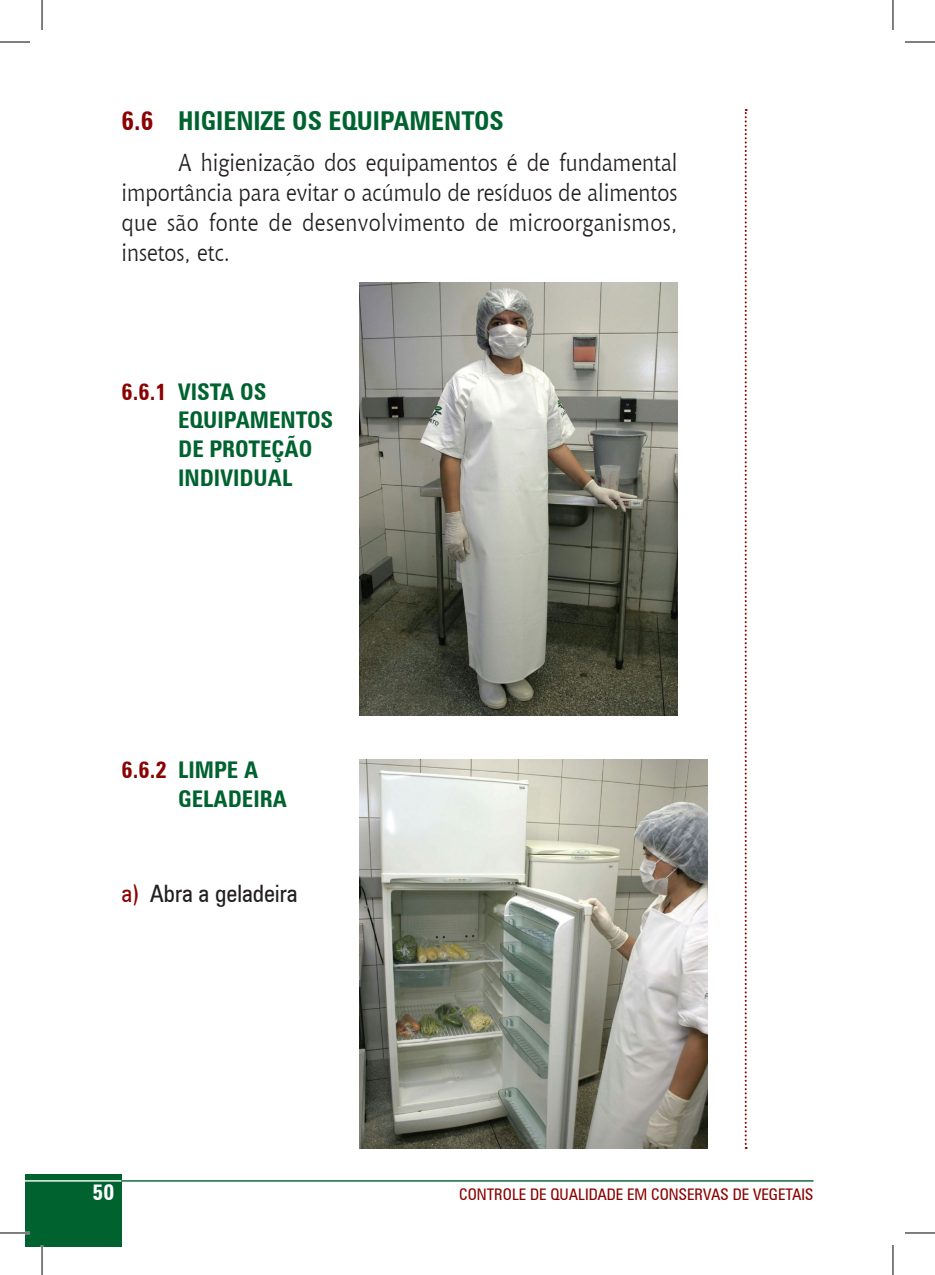
<style>
.page{position:relative;width:935px;height:1275px;background:#fff}
.page>*{position:absolute;margin:0;border:0;box-sizing:border-box;transform-origin:0 0}
.t1{font:700 condensed 26px "Zurich BT";color:#00632f}
.t2{font:24px/30px "Chianti BT";letter-spacing:.015em;color:#231f20;text-align:justify;scale:.9 1}
.t3{font:condensed 24px "Zurich BT";color:#231f20}
.t4{font:700 condensed 23px/28.8px "Zurich BT";color:#00632f}
.t5{font:700 condensed 23px "Zurich BT";color:#8b0202}
.t6{font:700 condensed 22px "Zurich BT";color:#fff}
.t7{font:condensed 16px "Zurich BT";color:#8b0202}
.s1{color:#8b0202}
.s2{color:#00632f}
</style>
<div class="page">
<hr style="left:121px;top:1180px;width:692px;height:1px;background:#00632f">
<svg style="left:744px;top:109px;width:2px;height:1040px"></svg>
<div style="left:25px;top:1174px;width:96px;height:72px;background:#00632f"></div>
<hr style="left:25px;top:1180px;width:96px;height:1px;background:#fff">
<img style="left:360px;top:282px;width:317px;height:433px">
<img style="left:360px;top:759px;width:348px;height:389px">
<hr style="left:0;top:1231px;width:30px;height:3px;background:#fff">
<hr style="left:41px;top:1245px;width:2px;height:30px;background:#fff">
<hr style="left:0;top:42px;width:30px;height:1px;background:#000">
<hr style="left:904px;top:42px;width:30px;height:1px;background:#000">
<hr style="left:0;top:1232px;width:30px;height:1px;background:#000">
<hr style="left:904px;top:1232px;width:30px;height:1px;background:#000">
<hr style="left:42px;top:0;width:1px;height:30px;background:#000">
<hr style="left:42px;top:1245px;width:1px;height:30px;background:#000">
<hr style="left:892px;top:0;width:1px;height:30px;background:#000">
<hr style="left:892px;top:1245px;width:1px;height:30px;background:#000">
<p class="t1" style="left:121px;top:105px;width:85px"><span class="s1">6.6</span> HIGIENIZE</p>
<p class="t1" style="left:292px;top:105px;width:52px">OS EQUIPAMENTOS</p>
<p class="t2" style="left:121px;top:147px;width:619px;text-indent:57px">A higienização dos equipamentos é de fundamental importância para evitar o acúmulo de resíduos de alimentos que são fonte de desenvolvimento de microorganismos, insetos, etc.</p>
<p class="t5" style="left:121px;top:377px;width:81px">6.6.1 <span class="s2">VISTA</span></p>
<p class="t4" style="left:240px;top:377px;width:14px">OS</p>
<p class="t4" style="left:178px;top:405px;width:45px">EQUIPAMENTOS<br>DE PROTEÇÃO<br>INDIVIDUAL</p>
<p class="t5" style="left:121px;top:756px;width:80px">6.6.2 <span class="s2">LIMPE</span></p>
<p class="t4" style="left:244px;top:755px;width:13px">A</p>
<p class="t4" style="left:178px;top:784px;width:13px">GELADEIRA</p>
<p class="t3" style="left:121px;top:879px;width:178px"><span class="s1">a)</span> Abra a geladeira</p>
<p class="t6" style="left:92px;top:1179px;width:23px">50</p>
<p class="t7" style="left:459px;top:1184px;width:356px">CONTROLE DE QUALIDADE EM CONSERVAS DE VEGETAIS</p>
</div>
